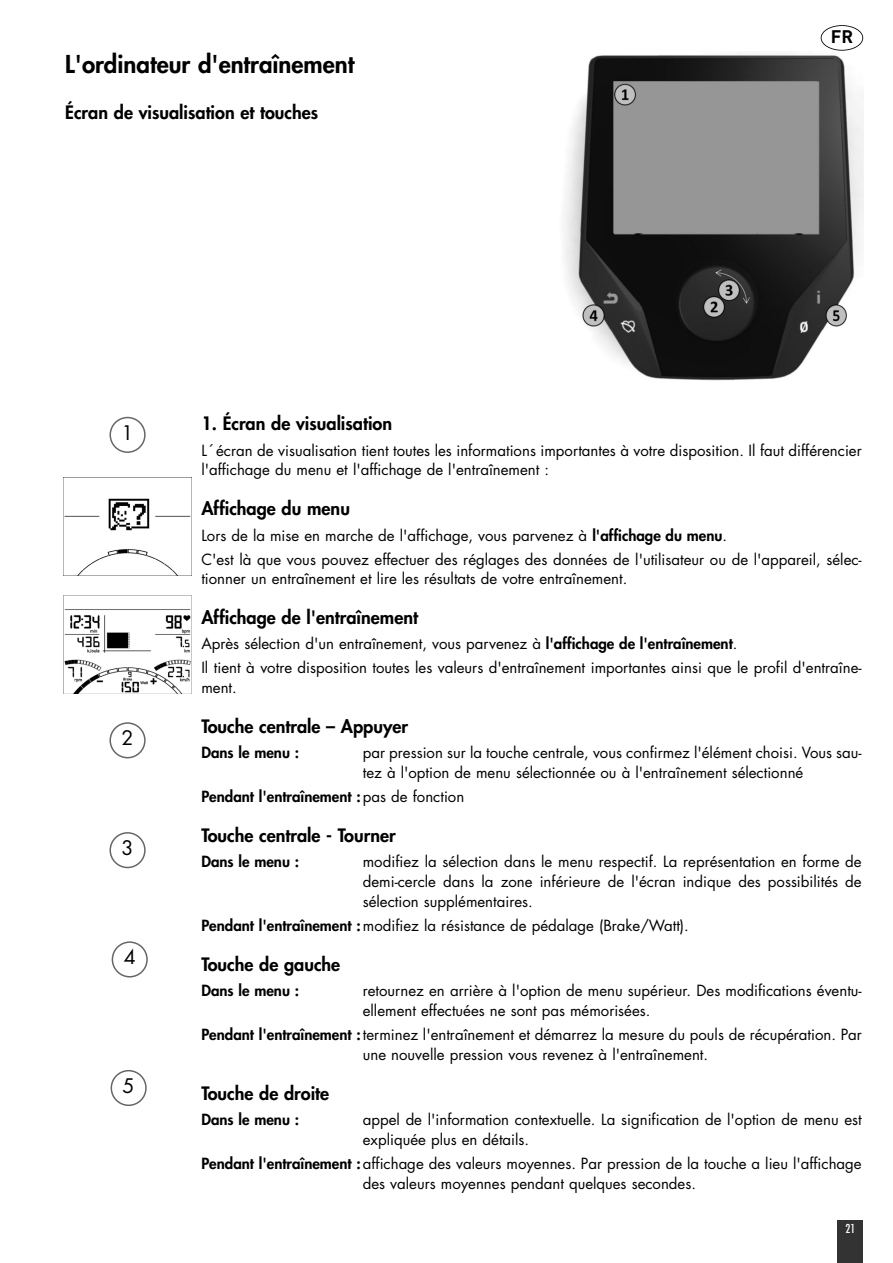
<style>
.page{position:relative;width:893px;height:1263px;background:#fff}
.page>*{position:absolute;margin:0;border:0;box-sizing:border-box;transform-origin:0 0}
.t1{font:800 24px "Futura CE";color:#000}
.t2{font:19.5px "Futura CE";color:#000}
.t3{font:800 18px "Futura CE";color:#000}
.t4{font:700 18px "DIN Pro";color:#000}
.t5{font:15px/19.8px "Futura CE";color:#000}
.t6{font:800 15px "Futura CE";color:#000}
.t7{font:condensed 12px "Futura";color:#fff}
.s1{font-family:"Lucida Grande"}
.s2{font-weight:800}
.s3{font-weight:400}
</style>
<div class="page">
<div style="left:838px;top:1220px;width:25px;height:43px;background:#333"></div>
<div style="left:821px;top:25px;width:42px;height:26px;border:2px solid #000;border-radius:50%"></div>
<img style="left:564px;top:53px;width:299px;height:328px">
<img style="left:64px;top:595px;width:127px;height:98px">
<img style="left:64px;top:477px;width:127px;height:98px">
<svg style="left:109px;top:417px;width:37px;height:36px"></svg>
<svg style="left:109px;top:722px;width:37px;height:36px"></svg>
<svg style="left:109px;top:832px;width:37px;height:36px"></svg>
<svg style="left:112px;top:941px;width:36px;height:36px"></svg>
<svg style="left:111px;top:1070px;width:36px;height:36px"></svg>
<h1 class="t1" style="left:65px;top:53px;width:291px">L'ordinateur d'entraînement</h1>
<p class="t3" style="left:65px;top:104px;width:254px">Écran de visualisation et touches</p>
<p class="t4" style="left:831px;top:26px;width:24px">FR</p>
<h2 class="t2" style="left:122px;top:424px;width:14px">1</h2>
<h2 class="t2" style="left:122px;top:729px;width:14px">2</h2>
<h2 class="t2" style="left:122px;top:839px;width:14px">3</h2>
<h2 class="t2" style="left:124px;top:948px;width:14px">4</h2>
<h2 class="t2" style="left:123px;top:1077px;width:14px">5</h2>
<p class="t3" style="left:201px;top:415px;width:192px">1. Écran de visualisation</p>
<p class="t5" style="left:201px;top:442px;width:662px">L<span class="s1">´</span>écran de visualisation tient toutes les informations importantes à votre disposition. Il faut différencier l'affichage du menu et l'affichage de l'entraînement :</p>
<p class="t3" style="left:201px;top:500px;width:150px">Affichage du menu</p>
<p class="t5" style="left:201px;top:524px;width:662px;line-height:24px">Lors de la mise en marche de l'affichage, vous parvenez à <span class="s2">l'affichage du menu</span>.<br>C'est là que vous pouvez effectuer des réglages des données de l'utilisateur ou de l'appareil, sélec-</p>
<p class="t5" style="left:201px;top:570px;width:427px">tionner un entraînement et lire les résultats de votre entraînement.</p>
<p class="t3" style="left:201px;top:608px;width:218px">Affichage de l'entraînement</p>
<p class="t5" style="left:201px;top:633px;width:662px;line-height:24px">Après sélection d'un entraînement, vous parvenez à <span class="s2">l'affichage de l'entraînement</span>.<br>Il tient à votre disposition toutes les valeurs d'entraînement importantes ainsi que le profil d'entraîne-</p>
<p class="t5" style="left:201px;top:679px;width:37px">ment.</p>
<p class="t3" style="left:201px;top:717px;width:208px">Touche centrale – Appuyer</p>
<p class="t6" style="left:201px;top:745px;width:99px">Dans le menu :</p>
<p class="t5" style="left:363px;top:744px;width:500px">par pression sur la touche centrale, vous confirmez l'élément choisi. Vous sau&shy;tez à l'option de menu sélectionnée ou à l'entraînement sélectionné</p>
<p class="t6" style="left:201px;top:789px;width:264px">Pendant l'entraînement :<span class="s3">pas de fonction</span></p>
<p class="t3" style="left:201px;top:826px;width:196px">Touche centrale - Tourner</p>
<p class="t6" style="left:201px;top:855px;width:99px">Dans le menu :</p>
<p class="t5" style="left:363px;top:853px;width:500px;text-align:justify">modifiez la sélection dans le menu respectif. La représentation en forme de demi-cercle dans la zone inférieure de l'écran indique des possibilités de sélection supplémentaires.</p>
<p class="t5" style="left:201px;top:917px;width:489px"><span class="s2">Pendant l'entraînement :</span>modifiez la résistance de pédalage (Brake/Watt).</p>
<p class="t3" style="left:201px;top:955px;width:140px">Touche de gauche</p>
<p class="t6" style="left:201px;top:984px;width:99px">Dans le menu :</p>
<p class="t5" style="left:363px;top:982px;width:500px">retournez en arrière à l'option de menu supérieur. Des modifications éventu&shy;ellement effectuées ne sont pas mémorisées.</p>
<p class="t5" style="left:201px;top:1026px;width:662px;text-align:center"><span class="s2">Pendant l'entraînement :</span>terminez l'entraînement et démarrez la mesure du pouls de récupération. Par une nouvelle pression vous revenez à l'entraînement.</p>
<p class="t3" style="left:201px;top:1084px;width:129px">Touche de droite</p>
<p class="t6" style="left:201px;top:1112px;width:99px">Dans le menu :</p>
<p class="t5" style="left:363px;top:1111px;width:500px">appel de l'information contextuelle. La signification de l'option de menu est expliquée plus en détails.</p>
<p class="t5" style="left:201px;top:1155px;width:662px;text-align:center"><span class="s2">Pendant l'entraînement :</span>affichage des valeurs moyennes. Par pression de la touche a lieu l'affichage des valeurs moyennes pendant quelques secondes.</p>
<p class="t7" style="left:845px;top:1223px;width:11px">21</p>
</div>
